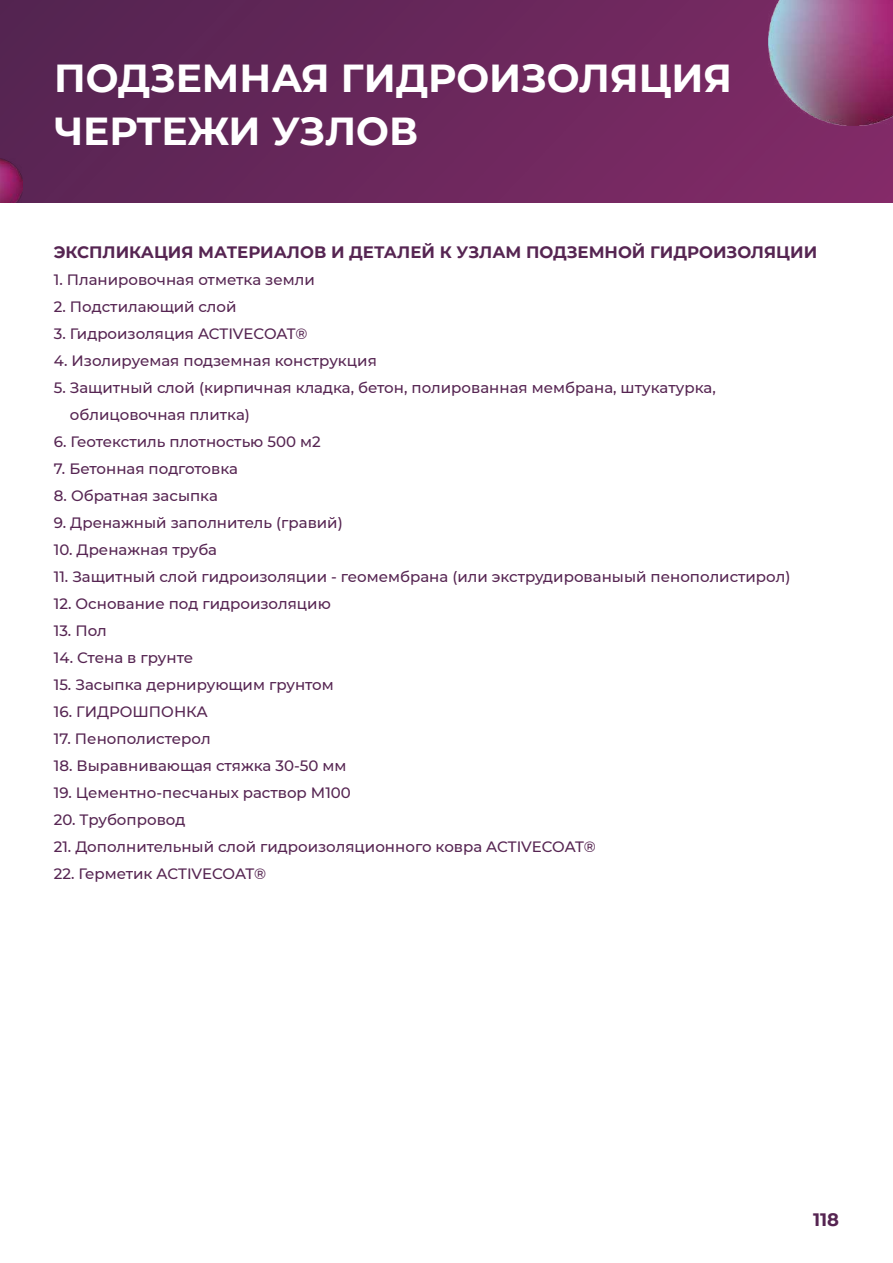
<style>
.page{position:relative;width:893px;height:1263px;background:#fff}
.page>*{position:absolute;margin:0;border:0;box-sizing:border-box;transform-origin:0 0}
.t1{font:700 39px/52.5px "Montserrat";color:#fff}
.t2{font:700 18px "Montserrat";color:#562552}
.t3{font:700 16.5px "Montserrat";color:#562552}
.t4{font:500 15px/27px "Montserrat";color:#562552}
</style>
<div class="page">
<img style="left:0;top:0;width:893px;height:202px">
<img style="left:768px;top:0;width:125px;height:126px">
<img style="left:0;top:159px;width:22px;height:43px">
<h1 class="t1" style="left:54px;top:50px;width:680px">ПОДЗЕМНАЯ ГИДРОИЗОЛЯЦИЯ<br>ЧЕРТЕЖИ УЗЛОВ</h1>
<p class="t3" style="left:54px;top:241px;width:765px">ЭКСПЛИКАЦИЯ МАТЕРИАЛОВ И ДЕТАЛЕЙ К УЗЛАМ ПОДЗЕМНОЙ ГИДРОИЗОЛЯЦИИ</p>
<p class="t4" style="left:54px;top:266px;width:262px">1. Планировочная отметка земли</p>
<p class="t4" style="left:54px;top:293px;width:184px">2. Подстилающий слой</p>
<p class="t4" style="left:54px;top:320px;width:255px">3. Гидроизоляция ACTIVECOAT®</p>
<p class="t4" style="left:54px;top:347px;width:325px">4. Изолируемая подземная конструкция</p>
<p class="t4" style="left:70px;top:374px;width:647px;text-indent:-16px">5. Защитный слой (кирпичная кладка, бетон, полированная мембрана, штукатурка, облицовочная плитка)</p>
<p class="t4" style="left:54px;top:428px;width:268px">6. Геотекстиль плотностью 500 м2</p>
<p class="t4" style="left:54px;top:455px;width:186px">7. Бетонная подготовка</p>
<p class="t4" style="left:54px;top:482px;width:166px">8. Обратная засыпка</p>
<p class="t4" style="left:54px;top:509px;width:290px">9. Дренажный заполнитель (гравий)</p>
<p class="t4" style="left:54px;top:536px;width:165px">10. Дренажная труба</p>
<p class="t4" style="left:54px;top:563px;width:738px">11. Защитный слой гидроизоляции - геомембрана (или экструдированыый пенополистирол)</p>
<p class="t4" style="left:54px;top:590px;width:279px">12. Основание под гидроизоляцию</p>
<p class="t4" style="left:54px;top:617px;width:55px">13. Пол</p>
<p class="t4" style="left:54px;top:644px;width:141px">14. Стена в грунте</p>
<p class="t4" style="left:54px;top:671px;width:282px">15. Засыпка дернирующим грунтом</p>
<p class="t4" style="left:54px;top:698px;width:156px">16. ГИДРОШПОНКА</p>
<p class="t4" style="left:54px;top:725px;width:158px">17. Пенополистерол</p>
<p class="t4" style="left:54px;top:752px;width:294px">18. Выравнивающая стяжка 30-50 мм</p>
<p class="t4" style="left:54px;top:779px;width:299px">19. Цементно-песчаных раствор М100</p>
<p class="t4" style="left:54px;top:806px;width:133px">20. Трубопровод</p>
<p class="t4" style="left:54px;top:833px;width:544px">21. Дополнительный слой гидроизоляционного ковра ACTIVECOAT®</p>
<p class="t4" style="left:54px;top:860px;width:214px">22. Герметик ACTIVECOAT®</p>
<p class="t2" style="left:813px;top:1207px;width:27px">118</p>
</div>
